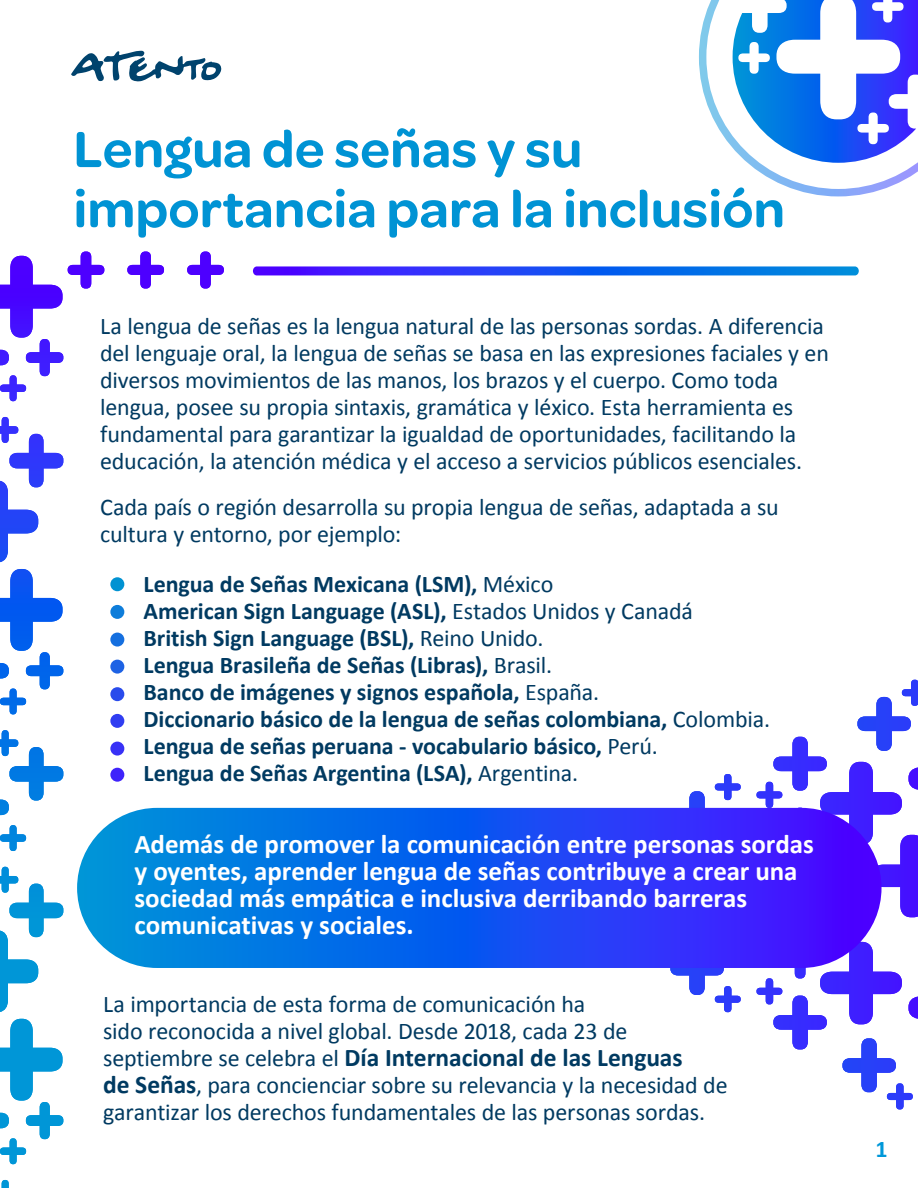
<style>
.page{position:relative;width:918px;height:1188px;background:#fff}
.page>*{position:absolute;margin:0;border:0;box-sizing:border-box;transform-origin:0 0}
.t1{font:600 54px/60px "Omnes";letter-spacing:.005em;color:#0093d4}
.t2{font:700 27px/27px "Calibri";letter-spacing:-.005em;color:#fff}
.t3{font:700 25.5px "Calibri";letter-spacing:-.005em;color:#003a61}
.t4{font:24px/27px "Calibri";letter-spacing:-.005em;color:#003a61}
.t5{font:700 24px/27px "Calibri";letter-spacing:-.005em;color:#003a61}
.t6{font:700 24px "Calibri";color:#0098d9}
.s1{font-weight:400}
.s2{font-weight:400;font-size:24px}
.s3{font-weight:700;font-size:25.5px}
</style>
<div class="page">
<svg style="left:71px;top:51px;width:151px;height:31px"></svg>
<svg style="left:253px;top:266px;width:606px;height:9px;background:#2755f1"></svg>
<svg style="left:127px;top:252px;width:37px;height:37px"></svg>
<svg style="left:187px;top:252px;width:37px;height:37px"></svg>
<svg style="left:0;top:825px;width:26px;height:26px"></svg>
<svg style="left:0;top:867px;width:63px;height:145px"></svg>
<svg style="left:0;top:1019px;width:63px;height:145px"></svg>
<svg style="left:2px;top:1180px;width:7px;height:8px"></svg>
<svg style="left:0;top:730px;width:63px;height:85px"></svg>
<svg style="left:0;top:569px;width:63px;height:145px"></svg>
<svg style="left:0;top:417px;width:63px;height:145px"></svg>
<svg style="left:0;top:252px;width:104px;height:149px"></svg>
<div style="left:110px;top:577px;width:14px;height:14px;background:#0092d2;border-radius:50%"></div>
<div style="left:110px;top:605px;width:14px;height:14px;background:#0e7dda;border-radius:50%"></div>
<div style="left:110px;top:633px;width:14px;height:14px;background:#156fdf;border-radius:50%"></div>
<div style="left:110px;top:660px;width:14px;height:14px;background:#1d62e4;border-radius:50%"></div>
<div style="left:110px;top:687px;width:14px;height:14px;background:#294bec;border-radius:50%"></div>
<div style="left:110px;top:714px;width:14px;height:14px;background:#303df1;border-radius:50%"></div>
<div style="left:110px;top:742px;width:14px;height:14px;background:#3831f6;border-radius:50%"></div>
<div style="left:110px;top:768px;width:14px;height:14px;background:#3f23fb;border-radius:50%"></div>
<svg style="left:558px;top:680px;width:360px;height:429px"></svg>
<svg style="left:77px;top:808px;width:805px;height:160px;background:#1851ef"></svg>
<svg style="left:699px;top:0;width:219px;height:196px"></svg>
<h1 class="t1" style="left:74px;top:116px;width:713px">Lengua de señas y su importancia para la inclusión</h1>
<p class="t4" style="left:100px;top:312px;width:730px">La lengua de señas es la lengua natural de las personas sordas. A diferencia del lenguaje oral, la lengua de señas se basa en las expresiones faciales y en diversos movimientos de las manos, los brazos y el cuerpo. Como toda lengua, posee su propia sintaxis, gramática y léxico. Esta herramienta es fundamental para garantizar la igualdad de oportunidades, facilitando la educación, la atención médica y el acceso a servicios públicos esenciales.</p>
<p class="t4" style="left:100px;top:493px;width:680px">Cada país o región desarrolla su propia lengua de señas, adaptada a su cultura y entorno, por ejemplo:</p>
<p class="t5" style="left:143px;top:570px;width:628px">Lengua de Señas Mexicana (LSM), <span class="s1">México<br></span>American Sign Language (ASL), <span class="s1">Estados Unidos y Canadá<br></span>British Sign Language (BSL), <span class="s1">Reino Unido.<br></span>Lengua Brasileña de Señas (Libras), <span class="s1">Brasil.<br></span>Banco de imágenes y signos española, <span class="s1">España.<br></span>Diccionario básico de la lengua de señas colombiana, <span class="s1">Colombia.<br></span>Lengua de señas peruana - vocabulario básico, <span class="s1">Perú.<br></span>Lengua de Señas Argentina (LSA), <span class="s1">Argentina.</span></p>
<p class="t2" style="left:134px;top:830px;width:681px">Además de promover la comunicación entre personas sordas y oyentes, aprender lengua de señas contribuye a crear una sociedad más empática e inclusiva derribando barreras comunicativas y sociales.</p>
<p class="t4" style="left:103px;top:990px;width:526px">La importancia de esta forma de comunicación ha sido reconocida a nivel global. Desde 2018, cada 23 de</p>
<p class="t3" style="left:103px;top:1039px;width:581px"><span class="s2">septiembre se celebra el</span> Día Internacional de las Lenguas</p>
<p class="t4" style="left:103px;top:1071px;width:626px"><span class="s3">de Señas</span>, para concienciar sobre su relevancia y la necesidad de garantizar los derechos fundamentales de las personas sordas.</p>
<p class="t6" style="left:876px;top:1132px;width:14px">1</p>
</div>
